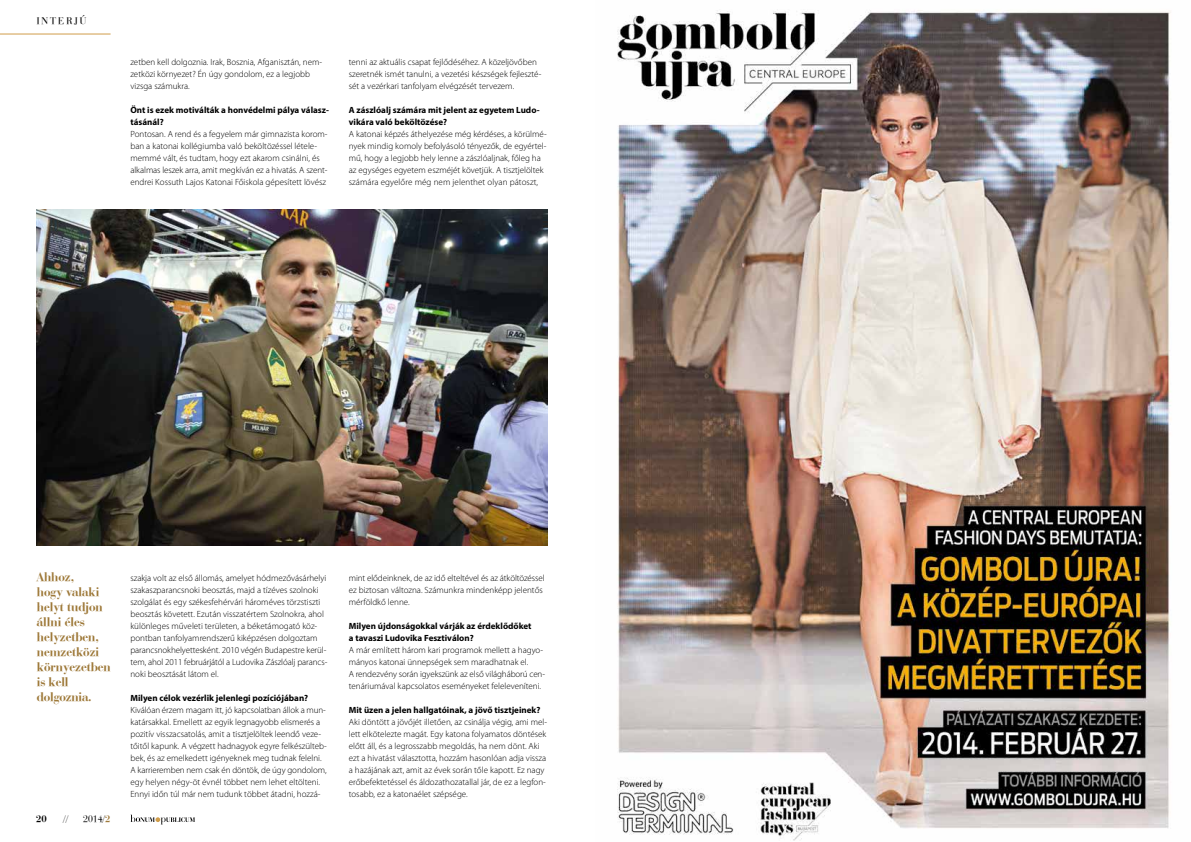
<style>
.page{position:relative;width:1191px;height:842px;background:#fff}
.page>*{position:absolute;margin:0;border:0;box-sizing:border-box;transform-origin:0 0}
.t1{font:13px/15px "Bauer Bodoni HU Bold";color:#9e7939}
.t2{font:10px "Bauer Bodoni HU Normal";letter-spacing:.2em;color:#000}
.t3{font:10px "Bauer Bodoni HU Bold";color:#000}
.t4{font:300 9px/12px "Myriad Pro";color:#000}
.s1{font-weight:700}
.s2{font-family:"Bauer Bodoni HU Bold"}
.s3{font-family:"Bauer Bodoni HU Bold";color:#9e7939}
</style>
<div class="page">
<svg style="left:130px;top:814px;width:65px;height:10px"></svg>
<hr style="left:0;top:34px;width:111px;height:1px;background:#d09d4a">
<img style="left:37px;top:209px;width:510px;height:336px">
<img style="left:617px;top:10px;width:554px;height:831px">
<p class="t2" style="left:37px;top:15px;width:51px">IN TERJÚ</p>
<p class="t4" style="left:130px;top:56px;width:193px">zetben kell dolgoznia. Irak, Bosznia, Afganisztán, nem&shy;zetközi környezet? Én úgy gondolom, ez a legjobb vizsga számukra.</p>
<p class="t4" style="left:130px;top:104px;width:200px"><span class="s1">Önt is ezek motiválták a honvédelmi pálya válasz&shy;tásánál?<br></span>Pontosan. A rend és a fegyelem már gimnazista korom&shy;ban a katonai kollégiumba való beköltözéssel létele&shy;memmé vált, és tudtam, hogy ezt akarom csinálni, és alkalmas leszek arra, amit megkíván ez a hivatás. A szent&shy;endrei Kossuth Lajos Katonai Főiskola gépesített lövész</p>
<p class="t4" style="left:349px;top:56px;width:194px">tenni az aktuális csapat fejlődéséhez. A közeljövőben szeretnék ismét tanulni, a vezetési készségek fejleszté&shy;sét a vezérkari tanfolyam elvégzését tervezem.</p>
<p class="t4" style="left:349px;top:104px;width:199px"><span class="s1">A zászlóalj számára mit jelent az egyetem Ludo&shy;vikára való beköltözése?<br></span>A katonai képzés áthelyezése még kérdéses, a körülmé&shy;nyek mindig komoly befolyásoló tényezők, de egyértel&shy;mű, hogy a legjobb hely lenne a zászlóaljnak, főleg ha az egységes egyetem eszméjét követjük. A tisztjelöltek számára egyelőre még nem jelenthet olyan pátoszt,</p>
<p class="t1" style="left:37px;top:569px;width:75px">Ahhoz,<br>hogy valaki helyt tudjon állni éles helyzetben, nemzetközi környezetben is kell dolgoznia.</p>
<p class="t3" style="left:36px;top:812px;width:12px">20</p>
<p class="t2" style="left:63px;top:812px;width:7px">//</p>
<p class="t2" style="left:83px;top:812px;width:29px">2014<span class="s2">/</span><span class="s3">2</span></p>
<p class="t4" style="left:130px;top:572px;width:198px">szakja volt az első állomás, amelyet hódmezővásárhelyi szakaszparancsnoki beosztás, majd a tízéves szolnoki szolgálat és egy székesfehérvári hároméves törzstiszti beosztás követett. Ezután visszatértem Szolnokra, ahol különleges műveleti területen, a béketámogató köz&shy;pontban tanfolyamrendszerű kiképzésen dolgoztam parancsnokhelyettesként. 2010 végén Budapestre kerül&shy;tem, ahol 2011 februárjától a Ludovika Zászlóalj parancs&shy;noki beosztását látom el.</p>
<p class="t4" style="left:130px;top:692px;width:198px"><span class="s1">Milyen célok vezérlik jelenlegi pozíciójában?<br></span>Kiválóan érzem magam itt, jó kapcsolatban állok a mun&shy;katársakkal. Emellett az egyik legnagyobb elismerés a pozitív visszacsatolás, amit a tisztjelöltek leendő veze&shy;tőitől kapunk. A végzett hadnagyok egyre felkészülteb&shy;bek, és az emelkedett igényeknek meg tudnak felelni.<br>A karrieremben nem csak én döntök, de úgy gondolom, egy helyen négy-öt évnél többet nem lehet eltölteni.<br>Ennyi időn túl már nem tudunk többet átadni, hozzá-</p>
<p class="t4" style="left:349px;top:572px;width:197px">mint elődeinknek, de az idő elteltével és az átköltözéssel ez biztosan változna. Számunkra mindenképp jelentős mérföldkő lenne.</p>
<p class="t4" style="left:349px;top:620px;width:198px"><span class="s1">Milyen újdonságokkal várják az érdeklődőket<br>a tavaszi Ludovika Fesztiválon?<br></span>A már említett három kari programok mellett a hagyo&shy;mányos katonai ünnepségek sem maradhatnak el.<br>A rendezvény során igyekszünk az első világháború cen&shy;tenáriumával kapcsolatos eseményeket feleleveníteni.</p>
<p class="t4" style="left:349px;top:704px;width:200px"><span class="s1">Mit üzen a jelen hallgatóinak, a jövő tisztjeinek?<br></span>Aki döntött a jövőjét illetően, az csinálja végig, ami mel&shy;lett elkötelezte magát. Egy katona folyamatos döntések előtt áll, és a legrosszabb megoldás, ha nem dönt. Aki ezt a hivatást választotta, hozzám hasonlóan adja vissza a hazájának azt, amit az évek során tőle kapott. Ez nagy erőbefektetéssel és áldozathozatallal jár, de ez a legfon&shy;tosabb, ez a katonaélet szépsége.</p>
</div>
